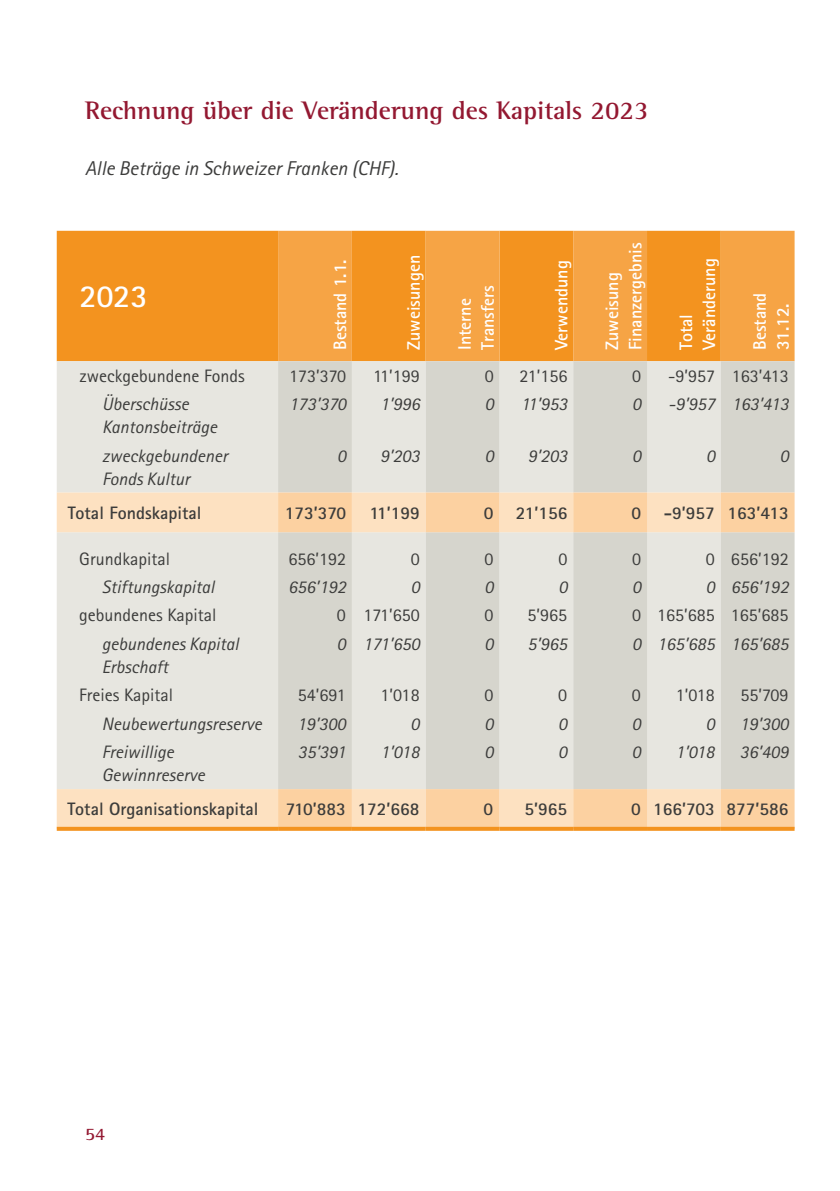
<style>
.page{position:relative;width:840px;height:1191px;background:#fff}
.page>*{position:absolute;margin:0;border:0;box-sizing:border-box;transform-origin:0 0}
.t1{font:700 32px "Rotis Sans Serif Std";color:#fff}
.t2{font:700 26px "Rotis Semi Serif Std";color:#931831}
.t3{font:italic 20px "Rotis Sans Serif Std";color:#3c3c3b}
.t4{font:italic 18px/23px "Rotis Sans Serif Std";color:#3c3c3b}
.t5{font:18px "Rotis Sans Serif Std";color:#3c3c3b}
.t6{font:700 18px "Rotis Sans Serif Std";color:#3c3c3b}
.t7{font:700 18px/23px "Rotis Sans Serif Std";color:#fff}
.t8{font:700 18px "Rotis Semi Serif Std";color:#931831}
</style>
<div class="page">
<div style="left:57px;top:231px;width:221px;height:130px;background:#f3931f"></div>
<svg style="left:278px;top:231px;width:516px;height:130px;background:#f49c35"></svg>
<div style="left:57px;top:361px;width:221px;height:131px;background:#e7e6e0"></div>
<svg style="left:278px;top:361px;width:516px;height:131px;background:#dddcd4"></svg>
<svg style="left:57px;top:492px;width:221px;height:335px;background:#ece4d8"></svg>
<svg style="left:278px;top:492px;width:516px;height:335px;background:#e4dbcc"></svg>
<svg style="left:57px;top:827px;width:221px;height:4px"></svg>
<svg style="left:278px;top:827px;width:73px;height:4px"></svg>
<svg style="left:351px;top:827px;width:74px;height:4px"></svg>
<svg style="left:425px;top:827px;width:74px;height:4px"></svg>
<svg style="left:499px;top:827px;width:74px;height:4px"></svg>
<svg style="left:573px;top:827px;width:73px;height:4px"></svg>
<svg style="left:646px;top:827px;width:74px;height:4px"></svg>
<svg style="left:720px;top:827px;width:74px;height:4px"></svg>
<h2 class="t2" style="left:85px;top:94px;width:564px">Rechnung über die Veränderung des Kapitals 2023</h2>
<p class="t3" style="left:85px;top:156px;width:314px">Alle Beträge in Schweizer Franken (CHF).</p>
<h1 class="t1" style="left:79px;top:276px;width:70px">2023</h1>
<p class="t7" style="left:328px;top:350px;width:92px;rotate:-90deg">Bestand 1.1.</p>
<p class="t7" style="left:402px;top:350px;width:97px;rotate:-90deg">Zuweisungen</p>
<p class="t7" style="left:452px;top:350px;width:66px;rotate:-90deg">Interne<br>Transfers</p>
<p class="t7" style="left:549px;top:350px;width:91px;rotate:-90deg">Verwendung</p>
<p class="t7" style="left:600px;top:350px;width:109px;rotate:-90deg">Zuweisung<br>Finanzergebnis</p>
<p class="t7" style="left:673px;top:350px;width:93px;rotate:-90deg">Total<br>Veränderung</p>
<p class="t7" style="left:747px;top:350px;width:59px;rotate:-90deg">Bestand<br>31.12.</p>
<p class="t5" style="left:79px;top:365px;width:167px">zweckgebundene Fonds</p>
<p class="t5" style="left:289px;top:365px;width:59px">173’370</p>
<p class="t5" style="left:373px;top:365px;width:48px">11’199</p>
<p class="t5" style="left:484px;top:365px;width:10px">0</p>
<p class="t5" style="left:519px;top:365px;width:50px">21’156</p>
<p class="t5" style="left:632px;top:365px;width:10px">0</p>
<p class="t5" style="left:667px;top:365px;width:122px">-9’957 163’413</p>
<p class="t4" style="left:102px;top:393px;width:116px">Überschüsse<br>Kantonsbeiträge</p>
<p class="t4" style="left:289px;top:393px;width:59px">173’370</p>
<p class="t4" style="left:380px;top:393px;width:41px">1’996</p>
<p class="t4" style="left:484px;top:393px;width:10px">0</p>
<p class="t4" style="left:520px;top:393px;width:48px">11’953</p>
<p class="t4" style="left:632px;top:393px;width:10px">0</p>
<p class="t4" style="left:667px;top:393px;width:122px">-9’957 163’413</p>
<p class="t4" style="left:102px;top:444px;width:127px">zweckgebundener<br>Fonds Kultur</p>
<p class="t4" style="left:337px;top:444px;width:10px">0</p>
<p class="t4" style="left:380px;top:444px;width:41px">9’203</p>
<p class="t4" style="left:484px;top:444px;width:10px">0</p>
<p class="t4" style="left:527px;top:444px;width:41px">9’203</p>
<p class="t4" style="left:632px;top:444px;width:10px">0</p>
<p class="t4" style="left:705px;top:444px;width:10px">0</p>
<p class="t4" style="left:779px;top:444px;width:10px">0</p>
<p class="t6" style="left:68px;top:501px;width:135px">Total Fondskapital</p>
<p class="t6" style="left:284px;top:501px;width:63px">173’370</p>
<p class="t6" style="left:369px;top:501px;width:52px">11’199</p>
<p class="t6" style="left:483px;top:501px;width:85px">0 21’156</p>
<p class="t6" style="left:631px;top:501px;width:11px">0</p>
<p class="t6" style="left:663px;top:501px;width:126px">-9’957 163’413</p>
<p class="t5" style="left:79px;top:548px;width:92px">Grundkapital</p>
<p class="t5" style="left:288px;top:548px;width:59px">656’192</p>
<p class="t5" style="left:410px;top:548px;width:10px">0</p>
<p class="t5" style="left:484px;top:548px;width:10px">0</p>
<p class="t5" style="left:558px;top:548px;width:10px">0</p>
<p class="t5" style="left:631px;top:548px;width:10px">0</p>
<p class="t5" style="left:705px;top:548px;width:84px">0 656’192</p>
<p class="t4" style="left:102px;top:575px;width:114px">Stiftungskapital</p>
<p class="t4" style="left:288px;top:575px;width:59px">656’192</p>
<p class="t4" style="left:410px;top:575px;width:10px">0</p>
<p class="t4" style="left:484px;top:575px;width:10px">0</p>
<p class="t4" style="left:558px;top:575px;width:10px">0</p>
<p class="t4" style="left:631px;top:575px;width:10px">0</p>
<p class="t4" style="left:705px;top:575px;width:84px">0 656’192</p>
<p class="t5" style="left:79px;top:604px;width:139px">gebundenes Kapital</p>
<p class="t5" style="left:337px;top:604px;width:84px">0 171’650</p>
<p class="t5" style="left:484px;top:604px;width:10px">0</p>
<p class="t5" style="left:527px;top:604px;width:41px">5’965</p>
<p class="t5" style="left:631px;top:604px;width:158px">0 165’685 165’685</p>
<p class="t4" style="left:102px;top:632px;width:138px">gebundenes Kapital<br>Erbschaft</p>
<p class="t4" style="left:337px;top:632px;width:84px">0 171’650</p>
<p class="t4" style="left:484px;top:632px;width:10px">0</p>
<p class="t4" style="left:527px;top:632px;width:41px">5’965</p>
<p class="t4" style="left:631px;top:632px;width:158px">0 165’685 165’685</p>
<p class="t5" style="left:79px;top:684px;width:95px">Freies Kapital</p>
<p class="t5" style="left:298px;top:684px;width:50px">54’691</p>
<p class="t5" style="left:380px;top:684px;width:41px">1’018</p>
<p class="t5" style="left:484px;top:684px;width:10px">0</p>
<p class="t5" style="left:558px;top:684px;width:10px">0</p>
<p class="t5" style="left:631px;top:684px;width:10px">0</p>
<p class="t5" style="left:675px;top:684px;width:41px">1’018</p>
<p class="t5" style="left:740px;top:684px;width:50px">55’709</p>
<p class="t4" style="left:102px;top:712px;width:161px">Neubewertungsreserve</p>
<p class="t4" style="left:297px;top:712px;width:50px">19’300</p>
<p class="t4" style="left:410px;top:712px;width:10px">0</p>
<p class="t4" style="left:484px;top:712px;width:10px">0</p>
<p class="t4" style="left:558px;top:712px;width:10px">0</p>
<p class="t4" style="left:631px;top:712px;width:10px">0</p>
<p class="t4" style="left:705px;top:712px;width:10px">0</p>
<p class="t4" style="left:739px;top:712px;width:50px">19’300</p>
<p class="t4" style="left:102px;top:740px;width:104px">Freiwillige<br>Gewinnreserve</p>
<p class="t4" style="left:297px;top:740px;width:50px">35’391</p>
<p class="t4" style="left:380px;top:740px;width:41px">1’018</p>
<p class="t4" style="left:484px;top:740px;width:10px">0</p>
<p class="t4" style="left:557px;top:740px;width:10px">0</p>
<p class="t4" style="left:631px;top:740px;width:10px">0</p>
<p class="t4" style="left:675px;top:740px;width:41px">1’018</p>
<p class="t4" style="left:739px;top:740px;width:50px">36’409</p>
<p class="t6" style="left:68px;top:797px;width:192px">Total Organisationskapital</p>
<p class="t6" style="left:285px;top:797px;width:135px">710’883 172’668</p>
<p class="t6" style="left:483px;top:797px;width:11px">0</p>
<p class="t6" style="left:524px;top:797px;width:44px">5’965</p>
<p class="t6" style="left:631px;top:797px;width:159px">0 166’703 877’586</p>
<p class="t8" style="left:85px;top:1123px;width:22px">54</p>
</div>
